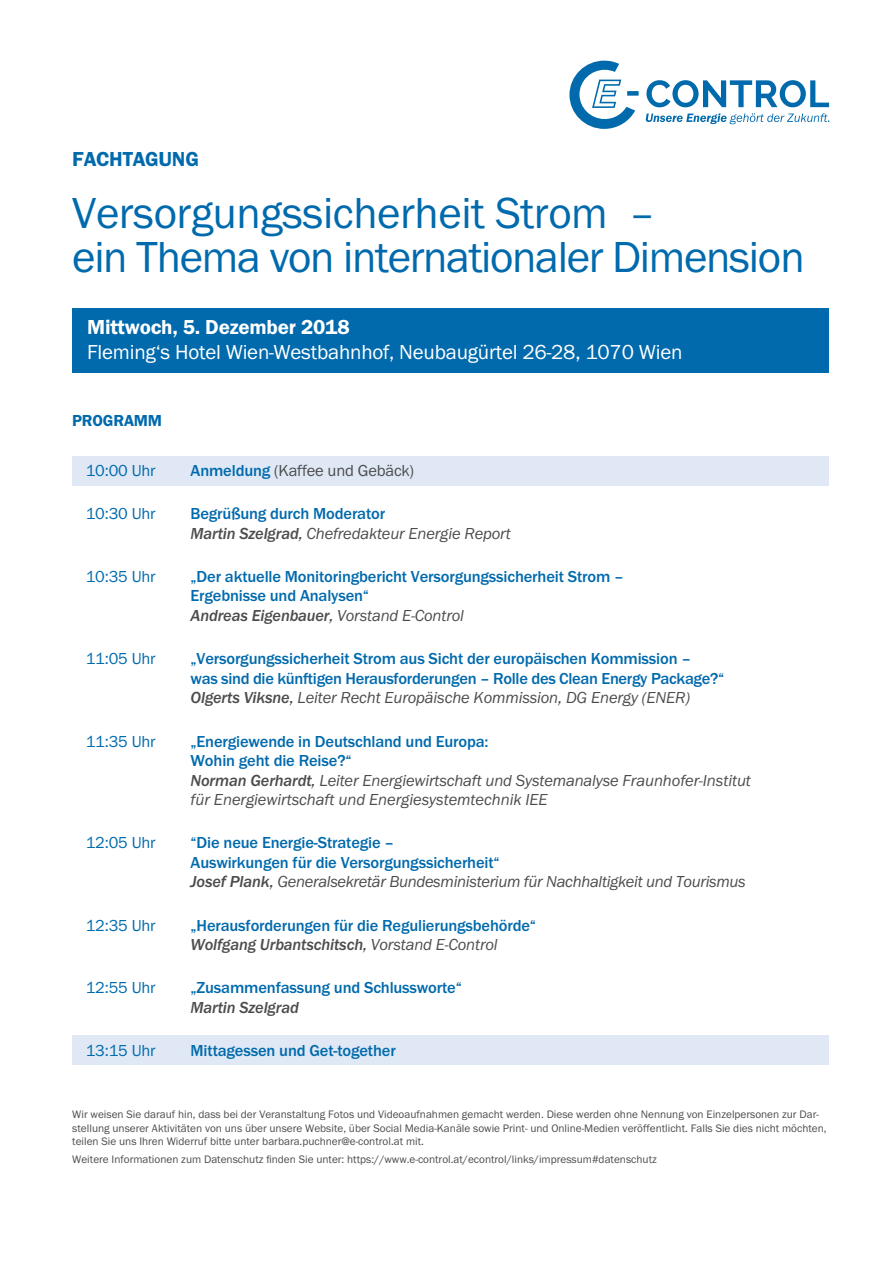
<style>
.page{position:relative;width:893px;height:1263px;background:#fff}
.page>*{position:absolute;margin:0;border:0;box-sizing:border-box;transform-origin:0 0}
.t1{font:45px/43.5px "Franklin Got Itc T";letter-spacing:-.03em;color:#006aad}
.t2{font:21px "Franklin Got Itc T";letter-spacing:-.01em;color:#fff}
.t3{font:600 21px "Franklin Got Itc T";letter-spacing:-.01em;color:#fff}
.t4{font:600 21px "Franklin Got Itc T";letter-spacing:-.01em;color:#006aad}
.t5{font:500 16.5px/19.5px "Franklin Got Itc T";letter-spacing:-.01em;color:#006aad}
.t6{font:italic 16.5px/19.5px "Franklin Got Itc T";letter-spacing:-.01em;color:#4b4c4d}
.t7{font:16.5px "Franklin Got Itc T";letter-spacing:-.01em;color:#006aad}
.t8{font:16.5px "Franklin Got Itc T";letter-spacing:-.01em;color:#4b4c4d}
.t9{font:italic 500 16.5px "Franklin Got Itc T";letter-spacing:-.01em;color:#4b4c4d}
.t10{font:600 16.5px "Franklin Got Itc T";letter-spacing:-.01em;color:#006aad}
.t11{font:11.25px/13.5px "Franklin Got Itc T";color:#4b4c4d}
.s1{font-weight:500;color:#006aad}
.s2{font-weight:500;font-style:normal;color:#006aad}
.s3{font-weight:500}
.s4{font-style:italic;color:#4b4c4d}
.s5{font-weight:400;font-style:italic;color:#4b4c4d}
</style>
<div class="page">
<div style="left:72px;top:308px;width:757px;height:65px;background:#006aad"></div>
<div style="left:72px;top:1035px;width:757px;height:30px;background:#dfe8f4"></div>
<div style="left:72px;top:456px;width:757px;height:29px;background:#dfe8f4"></div>
<svg style="left:569px;top:61px;width:260px;height:68px"></svg>
<p class="t4" style="left:72px;top:147px;width:128px">FACHTAGUNG</p>
<h1 class="t1" style="left:72px;top:191px;width:734px">Versorgungssicherheit Strom –<br>ein Thema von internationaler Dimension</h1>
<p class="t3" style="left:87px;top:315px;width:264px">Mittwoch, 5. Dezember 2018</p>
<p class="t2" style="left:87px;top:340px;width:597px">Fleming‘s Hotel Wien-Westbahnhof, Neubaugürtel 26-28, 1070 Wien</p>
<p class="t10" style="left:72px;top:412px;width:92px">PROGRAMM</p>
<p class="t7" style="left:86px;top:461px;width:71px">10:00 Uhr</p>
<p class="t8" style="left:191px;top:461px;width:225px"><span class="s1">Anmeldung</span> (Kaffee und Gebäck)</p>
<p class="t7" style="left:86px;top:505px;width:71px">10:30 Uhr</p>
<p class="t6" style="left:191px;top:504px;width:322px"><span class="s2">Begrüßung durch Moderator<br></span><span class="s3">Martin Szelgrad,</span> Chefredakteur Energie Report</p>
<p class="t7" style="left:86px;top:567px;width:71px">10:35 Uhr</p>
<p class="t5" style="left:191px;top:567px;width:435px">„Der aktuelle Monitoringbericht Versorgungssicherheit Strom –<br>Ergebnisse und Analysen“<br><span class="s4">Andreas Eigenbauer,</span> <span class="s5">Vorstand E-Control</span></p>
<p class="t7" style="left:86px;top:650px;width:71px">11:05 Uhr</p>
<p class="t5" style="left:191px;top:649px;width:535px">„Versorgungssicherheit Strom aus Sicht der europäischen Kommission –<br>was sind die künftigen Herausforderungen – Rolle des Clean Energy Package?“<br><span class="s4">Olgerts Viksne,</span> <span class="s5">Leiter Recht Europäische Kommission, DG Energy (ENER)</span></p>
<p class="t7" style="left:86px;top:732px;width:71px">11:35 Uhr</p>
<p class="t6" style="left:191px;top:731px;width:562px"><span class="s2">„Energiewende in Deutschland und Europa:<br>Wohin geht die Reise?“<br></span><span class="s3">Norman Gerhardt,</span> Leiter Energiewirtschaft und Systemanalyse Fraunhofer-Institut für Energiewirtschaft und Energiesystemtechnik IEE</p>
<p class="t7" style="left:86px;top:834px;width:71px">12:05 Uhr</p>
<p class="t5" style="left:191px;top:833px;width:557px">“Die neue Energie-Strategie –<br>Auswirkungen für die Versorgungssicherheit“<br><span class="s4">Josef Plank,</span> <span class="s5">Generalsekretär Bundesministerium für Nachhaltigkeit und Tourismus</span></p>
<p class="t7" style="left:86px;top:916px;width:71px">12:35 Uhr</p>
<p class="t5" style="left:191px;top:915px;width:347px">„Herausforderungen für die Regulierungsbehörde“<br><span class="s4">Wolfgang Urbantschitsch,</span> <span class="s5">Vorstand E-Control</span></p>
<p class="t7" style="left:86px;top:979px;width:71px">12:55 Uhr</p>
<p class="t5" style="left:191px;top:978px;width:273px">„Zusammenfassung und Schlussworte“</p>
<p class="t9" style="left:191px;top:998px;width:110px">Martin Szelgrad</p>
<p class="t7" style="left:86px;top:1041px;width:71px">13:15 Uhr</p>
<p class="t5" style="left:191px;top:1041px;width:207px">Mittagessen und Get-together</p>
<p class="t11" style="left:72px;top:1107px;width:756px">Wir weisen Sie darauf hin, dass bei der Veranstaltung Fotos und Videoaufnahmen gemacht werden. Diese werden ohne Nennung von Einzelpersonen zur Dar&shy;stellung unserer Aktivitäten von uns über unsere Website, über Social Media-Kanäle sowie Print- und Online-Medien veröffentlicht. Falls Sie dies nicht möchten, teilen Sie uns Ihren Widerruf bitte unter barbara.puchner@e-control.at mit.</p>
<p class="t11" style="left:72px;top:1152px;width:586px">Weitere Informationen zum Datenschutz finden Sie unter: https://www.e-control.at/econtrol/links/impressum#datenschutz</p>
</div>
